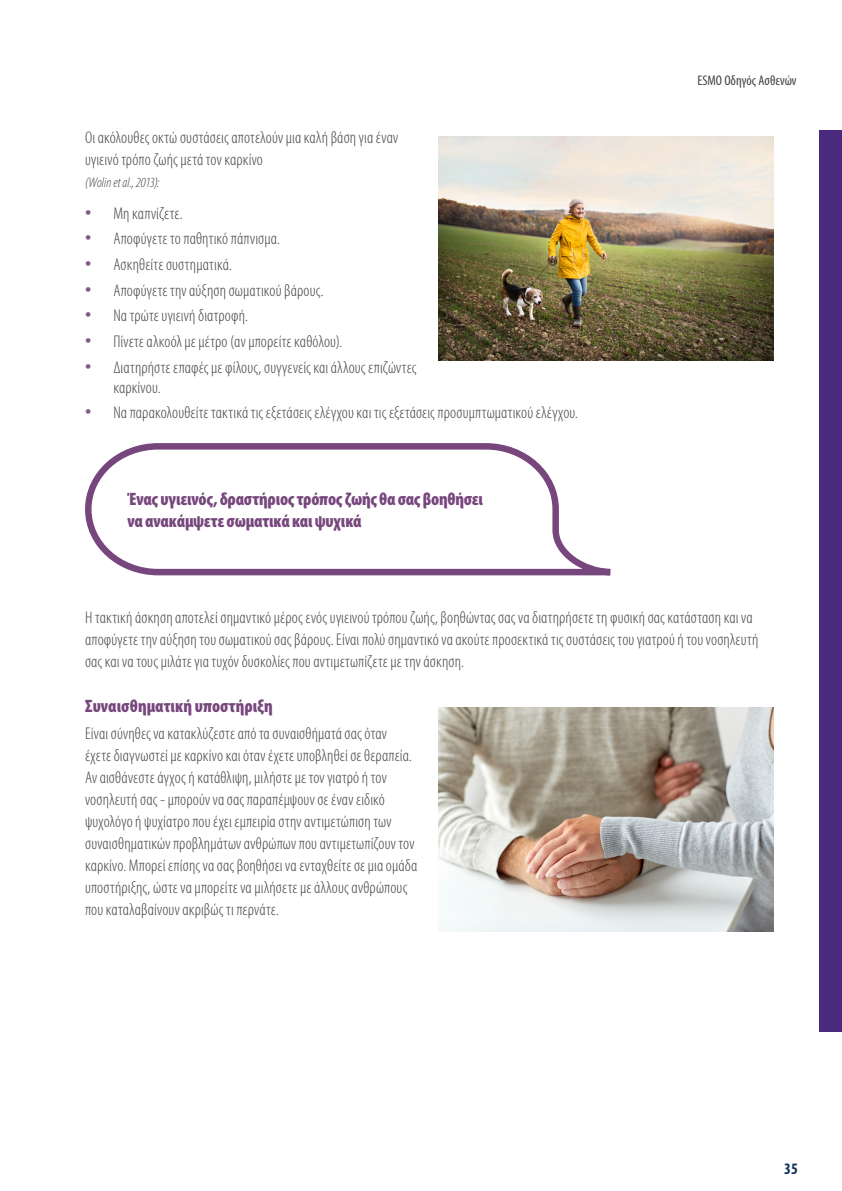
<style>
.page{position:relative;width:842px;height:1191px;background:#fff}
.page>*{position:absolute;margin:0;border:0;box-sizing:border-box;transform-origin:0 0}
.t1{font:900 condensed 18px/22px "Myriad Pro";letter-spacing:-.01em;color:#76467c}
.t2{font:300 condensed 17px/22px "Myriad Pro";letter-spacing:.01em;color:#434244}
.t3{font:700 condensed 16px "Myriad Pro";color:#14345d}
.t4{font:italic 300 condensed 14px "Myriad Pro";color:#434244}
.t5{font:condensed 14px "Myriad Pro";color:#434244}
.s1{font-size:26px;color:#845889}
</style>
<div class="page">
<div style="left:819px;top:130px;width:23px;height:902px;background:#4a2a7e"></div>
<svg style="left:85px;top:443px;width:526px;height:133px"></svg>
<img style="left:438px;top:136px;width:336px;height:224px">
<img style="left:438px;top:707px;width:336px;height:224px">
<p class="t2" style="left:85px;top:126px;width:315px">Οι ακόλουθες οκτώ συστάσεις αποτελούν μια καλή βάση για έναν υγιεινό τρόπο ζωής μετά τον καρκίνο</p>
<p class="t4" style="left:85px;top:174px;width:76px">(Wolin et al., 2013):</p>
<p class="t2" style="left:85px;top:202px;width:99px"><span class="s1">•</span> Μη καπνίζετε.</p>
<p class="t2" style="left:85px;top:227px;width:196px"><span class="s1">•</span> Αποφύγετε το παθητικό πάπνισμα.</p>
<p class="t2" style="left:85px;top:253px;width:148px"><span class="s1">•</span> Ασκηθείτε συστηματικά.</p>
<p class="t2" style="left:85px;top:279px;width:240px"><span class="s1">•</span> Αποφύγετε την αύξηση σωματικού βάρους.</p>
<p class="t2" style="left:85px;top:304px;width:164px"><span class="s1">•</span> Να τρώτε υγιεινή διατροφή.</p>
<p class="t2" style="left:85px;top:330px;width:259px"><span class="s1">•</span> Πίνετε αλκοόλ με μέτρο (αν μπορείτε καθόλου).</p>
<p class="t2" style="left:113px;top:357px;width:304px;line-height:20px;text-indent:-28px"><span class="s1">•</span> Διατηρήστε επαφές με φίλους, συγγενείς και άλλους επιζώντες καρκίνου.</p>
<p class="t2" style="left:85px;top:401px;width:495px"><span class="s1">•</span> Να παρακολουθείτε τακτικά τις εξετάσεις ελέγχου και τις εξετάσεις προσυμπτωματικού ελέγχου.</p>
<p class="t1" style="left:128px;top:487px;width:357px">Ένας υγιεινός, δραστήριος τρόπος ζωής θα σας βοηθήσει να ανακάμψετε σωματικά και ψυχικά</p>
<p class="t5" style="left:697px;top:72px;width:101px">ESMO Oδηγός Ασθενών</p>
<p class="t2" style="left:85px;top:606px;width:675px">Η τακτική άσκηση αποτελεί σημαντικό μέρος ενός υγιεινού τρόπου ζωής, βοηθώντας σας να διατηρήσετε τη φυσική σας κατάσταση και να αποφύγετε την αύξηση του σωματικού σας βάρους. Είναι πολύ σημαντικό να ακούτε προσεκτικά τις συστάσεις του γιατρού ή του νοσηλευτή σας και να τους μιλάτε για τυχόν δυσκολίες που αντιμετωπίζετε με την άσκηση.</p>
<p class="t1" style="left:85px;top:694px;width:189px">Συναισθηματική υποστήριξη</p>
<p class="t2" style="left:85px;top:722px;width:334px">Είναι σύνηθες να κατακλύζεστε από τα συναισθήματά σας όταν<br>έχετε διαγνωστεί με καρκίνο και όταν έχετε υποβληθεί σε θεραπεία.<br>Αν αισθάνεστε άγχος ή κατάθλιψη, μιλήστε με τον γιατρό ή τον νοσηλευτή σας - μπορούν να σας παραπέμψουν σε έναν ειδικό ψυχολόγο ή ψυχίατρο που έχει εμπειρία στην αντιμετώπιση των συναισθηματικών προβλημάτων ανθρώπων που αντιμετωπίζουν τον καρκίνο. Μπορεί επίσης να σας βοηθήσει να ενταχθείτε σε μια ομάδα υποστήριξης, ώστε να μπορείτε να μιλήσετε με άλλους ανθρώπους που καταλαβαίνουν ακριβώς τι περνάτε.</p>
<p class="t3" style="left:784px;top:1159px;width:15px">35</p>
</div>
